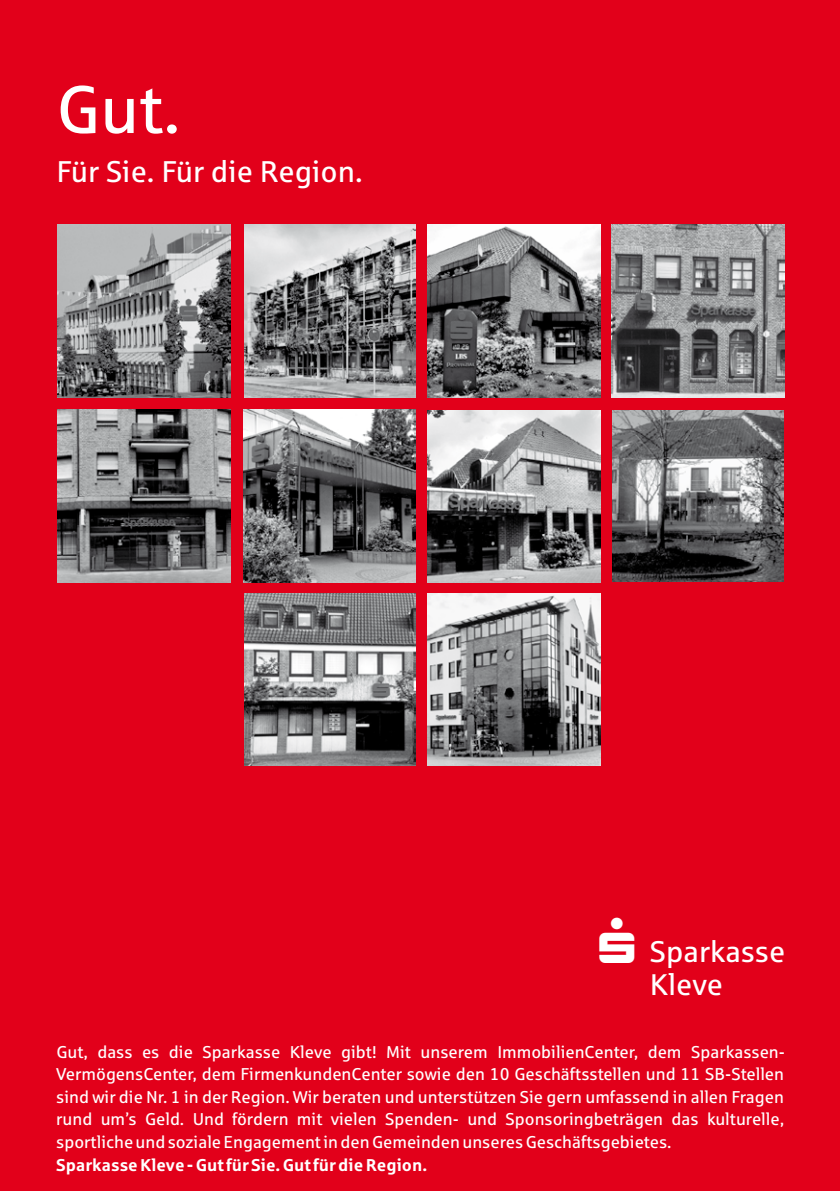
<style>
.page{position:relative;width:840px;height:1191px;background:#fff}
.page>*{position:absolute;margin:0;border:0;box-sizing:border-box;transform-origin:0 0}
.t1{font:67.4px "Sparkasse Rg";color:#fff}
.t2{font:30px "Sparkasse Rg";color:#fff}
.t3{font:29.8px/32.8px "Sparkasse Rg";color:#fff}
.t4{font:17.2px/22.6px "Sparkasse Rg";color:#fff;text-align:justify}
.t5{font:700 17.2px "Sparkasse Rg";color:#fff}
</style>
<div class="page">
<img style="left:839px;top:1070px;width:1px;height:121px">
<img style="left:839px;top:0;width:1px;height:121px">
<div style="left:0;top:0;width:839px;height:1191px;background:#e2001a"></div>
<img style="left:57px;top:224px;width:173px;height:174px">
<img style="left:244px;top:224px;width:171px;height:173px">
<img style="left:427px;top:224px;width:173px;height:174px">
<img style="left:611px;top:224px;width:172px;height:174px">
<img style="left:57px;top:410px;width:173px;height:172px">
<img style="left:244px;top:410px;width:171px;height:172px">
<img style="left:427px;top:410px;width:173px;height:172px">
<img style="left:612px;top:410px;width:171px;height:171px">
<img style="left:244px;top:593px;width:171px;height:172px">
<img style="left:427px;top:593px;width:173px;height:172px">
<h1 class="t1" style="left:56px;top:66px;width:125px">Gut.</h1>
<h2 class="t2" style="left:56px;top:152px;width:307px">Für Sie. Für die Region.</h2>
<h3 class="t3" style="left:649px;top:938px;width:137px">Sparkasse<br>Kleve</h3>
<p class="t4" style="left:56px;top:1042px;width:730px">Gut, dass es die Sparkasse Kleve gibt! Mit unserem ImmobilienCenter, dem Sparkassen-VermögensCenter, dem FirmenkundenCenter sowie den 10 Geschäftsstellen und 11 SB-Stellen sind wir die Nr. 1 in der Region. Wir beraten und unterstützen Sie gern umfassend in allen Fragen rund um’s Geld. Und fördern mit vielen Spenden- und Sponsoringbeträgen das kulturelle, sportliche und soziale Engagement in den Gemeinden unseres Geschäftsgebietes.</p>
<p class="t5" style="left:56px;top:1153px;width:372px">Sparkasse Kleve - Gut für Sie. Gut für die Region.</p>
</div>
